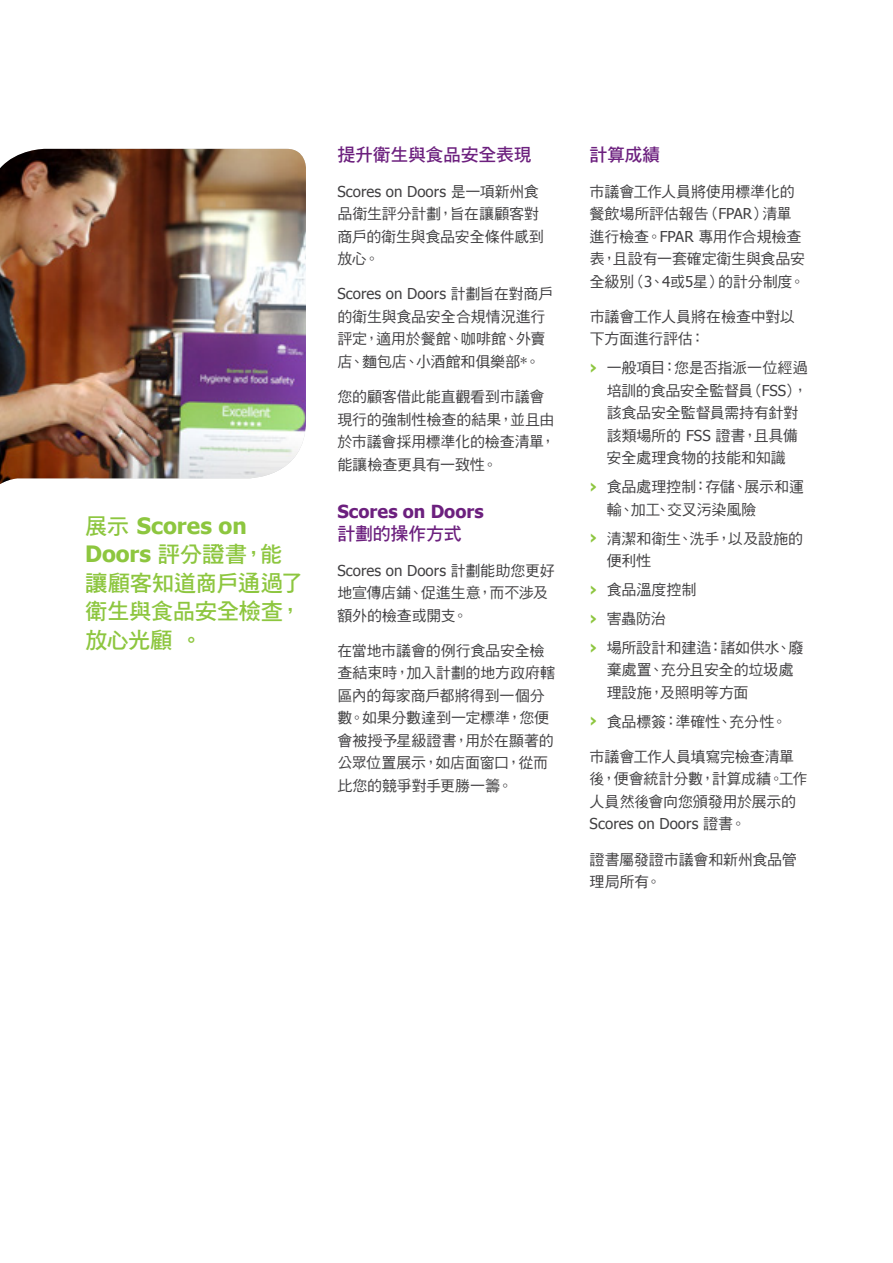
<style>
.page{position:relative;width:893px;height:1263px;background:#fff}
.page>*{position:absolute;margin:0;border:0;box-sizing:border-box;transform-origin:0 0}
.t1{font:22.5px/28.5px "DF Hei Std W7";letter-spacing:-.025em;color:#8dc63f}
.t2{font:700 22.5px "Tahoma";letter-spacing:.005em;color:#8dc63f}
.t3{font:18px "DF Hei Std W7";letter-spacing:-.015em;color:#6c207e}
.t4{font:700 18px "Tahoma";letter-spacing:.005em;color:#6c207e}
.t5{font:15px/22.5px "DF Hei Std W5";letter-spacing:-.015em;color:#414042}
.t6{font:15px "Tahoma";letter-spacing:.005em;color:#414042}
.s1{font-family:"DF Hei Std W7";font-weight:400}
.s2{font-family:"Tahoma";font-weight:700}
.s3{font-family:"DF Hei Std W5"}
.s4{font-family:"Tahoma"}
.s5{font-family:"Tahoma";font-weight:700;font-size:18px;color:#8dc63f}
</style>
<div class="page">
<img style="left:0;top:149px;width:306px;height:335px">
<h1 class="t2" style="left:85px;top:510px;width:163px"><span class="s1">展示</span> Scores on</h1>
<h1 class="t1" style="left:85px;top:540px;width:220px"><span class="s2">Doors</span> 評分證書，能讓顧客知道商戶通過了衛生與食品安全檢查，放心光顧 。</h1>
<p class="t3" style="left:337px;top:145px;width:196px">提升衛生與食品安全表現</p>
<p class="t6" style="left:337px;top:181px;width:203px">Scores on Doors <span class="s3">是一項新州食</span></p>
<p class="t5" style="left:337px;top:202px;width:208px">品衛生評分計劃，旨在讓顧客對商戶的衛生與食品安全條件感到放心。</p>
<p class="t6" style="left:337px;top:284px;width:217px">Scores on Doors <span class="s3">計劃旨在對商戶</span></p>
<p class="t5" style="left:337px;top:305px;width:210px;text-align:justify">的衛生與食品安全合規情況進行評定，適用於餐館、咖啡館、外賣店、麵包店、小酒館和俱樂部*。</p>
<p class="t5" style="left:337px;top:385px;width:220px">您的顧客借此能直觀看到市議會現行的強制性檢查的結果，並且由於市議會採用標準化的檢查清單，能讓檢查更具有一致性。</p>
<p class="t4" style="left:337px;top:499px;width:148px">Scores on Doors</p>
<p class="t3" style="left:337px;top:524px;width:126px">計劃的操作方式</p>
<p class="t6" style="left:337px;top:560px;width:219px">Scores on Doors <span class="s3">計劃能助您更好</span></p>
<p class="t5" style="left:337px;top:581px;width:212px">地宣傳店鋪、促進生意，而不涉及額外的檢查或開支。</p>
<p class="t5" style="left:337px;top:639px;width:219px">在當地市議會的例行食品安全檢查結束時，加入計劃的地方政府轄區內的每家商戶都將得到一個分數。如果分數達到一定標準，您便會被授予星級證書，用於在顯著的公眾位置展示，如店面窗口，從而比您的競爭對手更勝一籌。</p>
<p class="t3" style="left:590px;top:145px;width:72px">計算成績</p>
<p class="t5" style="left:590px;top:180px;width:217px">市議會工作人員將使用標準化的餐飲場所評估報告（<span class="s4">FPAR</span>）清單進行檢查。<span class="s4">FPAR</span> 專用作合規檢查表，且設有一套確定衛生與食品安全級別（<span class="s4">3</span>、<span class="s4">4</span>或<span class="s4">5</span>星）的計分制度。</p>
<p class="t5" style="left:590px;top:305px;width:207px">市議會工作人員將在檢查中對以下方面進行評估：</p>
<p class="t5" style="left:607px;top:356px;width:203px;text-indent:-17px"><span class="s5">›</span> 一般項目：您是否指派一位經過培訓的食品安全監督員（<span class="s4">FSS</span>），該食品安全監督員需持有針對該類場所的 <span class="s4">FSS</span> 證書，且具備安全處理食物的技能和知識</p>
<p class="t5" style="left:607px;top:475px;width:199px;text-indent:-17px"><span class="s5">›</span> 食品處理控制：存儲、展示和運輸、加工、交叉污染風險</p>
<p class="t5" style="left:607px;top:527px;width:198px;text-indent:-17px"><span class="s5">›</span> 清潔和衛生、洗手，以及設施的便利性</p>
<p class="t5" style="left:590px;top:575px;width:215px;line-height:29px"><span class="s5">›</span> 食品溫度控制<br><span class="s5">›</span> 害蟲防治<br><span class="s5">›</span> 場所設計和建造：諸如供水、廢</p>
<p class="t5" style="left:607px;top:658px;width:188px">棄處置、充分且安全的垃圾處理設施，及照明等方面</p>
<p class="t5" style="left:590px;top:710px;width:199px"><span class="s5">›</span> 食品標簽：準確性、充分性。</p>
<p class="t5" style="left:590px;top:745px;width:219px">市議會工作人員填寫完檢查清單後，便會統計分數，計算成績。工作人員然後會向您頒發用於展示的</p>
<p class="t6" style="left:590px;top:814px;width:158px">Scores on Doors <span class="s3">證書。</span></p>
<p class="t5" style="left:590px;top:848px;width:209px">證書屬發證市議會和新州食品管理局所有。</p>
</div>
